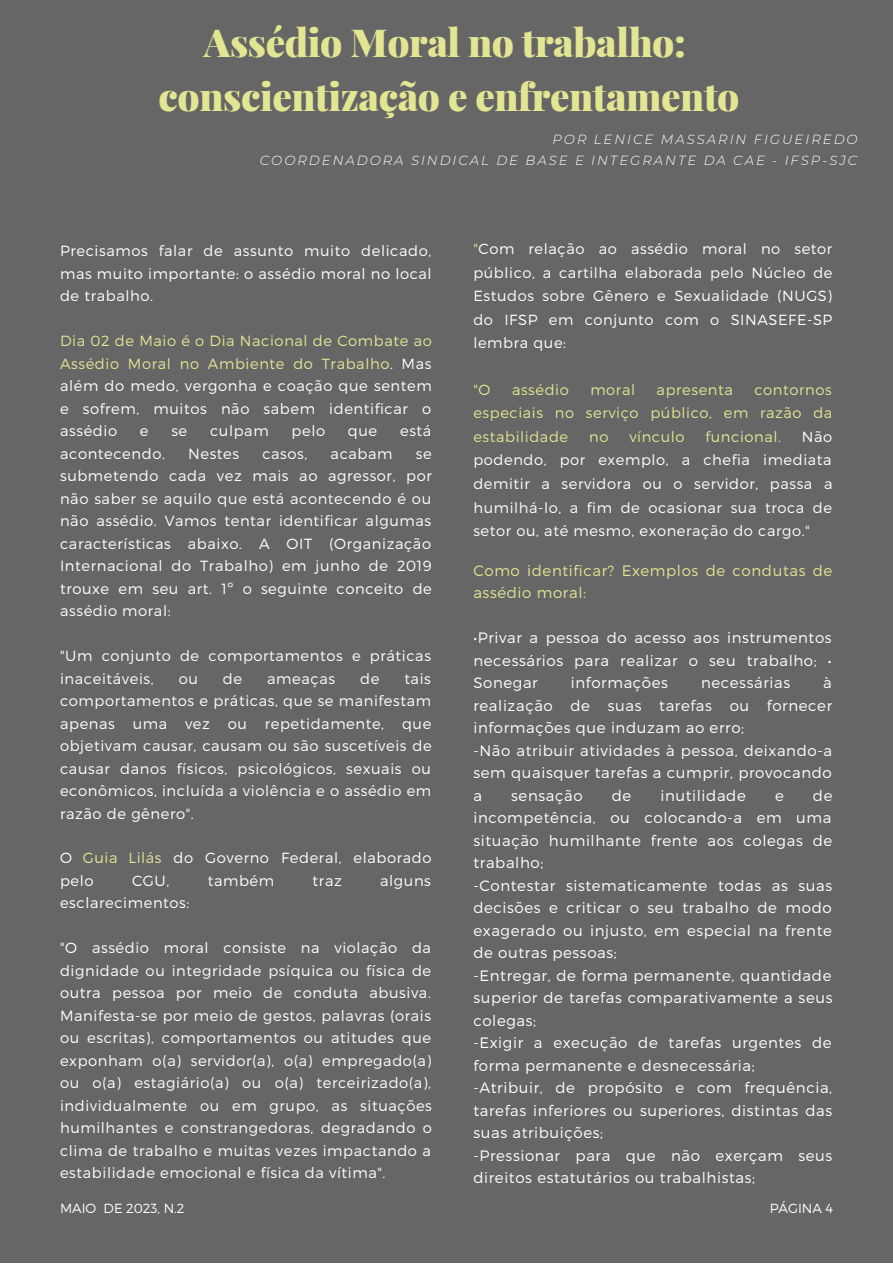
<style>
.page{position:relative;width:893px;height:1264px;background:#fff}
.page>*{position:absolute;margin:0;border:0;box-sizing:border-box;transform-origin:0 0}
.t1{font:900 38.7px/54px "Playfair Display";letter-spacing:-.01em;color:#e2e592;text-align:center}
.t2{font:300 15px/22.5px "Montserrat";letter-spacing:.04em;color:#fff}
.t3{font:300 15px/22.5px "Montserrat";letter-spacing:.04em;color:#e2e592}
.t4{font:300 14.7px/22.5px "Montserrat";letter-spacing:.04em;color:#fff;text-align:justify}
.t5{font:300 14.7px/23.5px "Montserrat";letter-spacing:.04em;color:#e2e592;text-align:justify}
.t6{font:italic 300 13.2px/21px "Montserrat";letter-spacing:.15em;color:#fff;text-align:right}
.t7{font:300 13.2px "Montserrat";color:#fff}
.s1{color:#e2e592}
</style>
<div class="page">
<div style="left:0;top:0;width:892px;height:1262px;background:#666"></div>
<h1 class="t1" style="left:158px;top:13px;width:582px">Assédio Moral no trabalho: conscientização e enfrentamento</h1>
<p class="t6" style="left:260px;top:128px;width:599px">POR LENICE MASSARIN FIGUEIREDO<br>COORDENADORA SINDICAL DE BASE E INTEGRANTE DA CAE - IFSP-SJC</p>
<p class="t4" style="left:60px;top:239px;width:373px">Precisamos falar de assunto muito delicado, mas muito importante: o assédio moral no local de trabalho.</p>
<p class="t4" style="left:60px;top:329px;width:373px"><span class="s1">Dia 02 de Maio é o Dia Nacional de Combate ao Assédio Moral no Ambiente do Trabalho</span>. Mas além do medo, vergonha e coação que sentem e sofrem, muitos não sabem identificar o assédio</p>
<p class="t4" style="left:140px;top:419px;width:10px">e</p>
<p class="t4" style="left:171px;top:419px;width:17px">se</p>
<p class="t4" style="left:210px;top:419px;width:60px">culpam</p>
<p class="t4" style="left:291px;top:419px;width:35px">pelo</p>
<p class="t4" style="left:348px;top:419px;width:31px">que</p>
<p class="t4" style="left:400px;top:419px;width:33px">está</p>
<p class="t4" style="left:60px;top:441px;width:106px">acontecendo.</p>
<p class="t4" style="left:188px;top:441px;width:52px">Nestes</p>
<p class="t4" style="left:262px;top:441px;width:46px">casos,</p>
<p class="t4" style="left:330px;top:441px;width:63px">acabam</p>
<p class="t4" style="left:60px;top:441px;width:373px;text-indent:355px">se submetendo cada vez mais ao agressor, por não saber se aquilo que está acontecendo é ou não assédio. Vamos tentar identificar algumas características abaixo. A OIT (Organização Internacional do Trabalho) em junho de 2019 trouxe em seu art. 1º o seguinte conceito de assédio moral:</p>
<p class="t4" style="left:60px;top:644px;width:372px">"Um conjunto de comportamentos e práticas inaceitáveis,</p>
<p class="t4" style="left:179px;top:666px;width:21px">ou</p>
<p class="t4" style="left:223px;top:666px;width:21px">de</p>
<p class="t4" style="left:267px;top:666px;width:69px">ameaças</p>
<p class="t4" style="left:360px;top:666px;width:21px">de</p>
<p class="t4" style="left:60px;top:666px;width:373px;text-indent:344px">tais comportamentos e práticas, que se manifestam apenas uma vez ou repetidamente, que objetivam causar, causam ou são suscetíveis de causar danos físicos, psicológicos, sexuais ou econômicos, incluída a violência e o assédio em razão de gênero".</p>
<p class="t4" style="left:60px;top:846px;width:373px">O <span class="s1">Guia Lilás</span> do Governo Federal, elaborado pelo</p>
<p class="t4" style="left:132px;top:868px;width:39px">CGU,</p>
<p class="t4" style="left:208px;top:868px;width:68px">também</p>
<p class="t4" style="left:312px;top:868px;width:31px">traz</p>
<p class="t4" style="left:380px;top:868px;width:52px">alguns</p>
<p class="t4" style="left:60px;top:891px;width:131px">esclarecimentos:</p>
<p class="t4" style="left:60px;top:936px;width:373px">"O assédio moral consiste na violação da dignidade ou integridade psíquica ou física de outra pessoa por meio de conduta abusiva.<br>Manifesta-se por meio de gestos, palavras (orais ou escritas), comportamentos ou atitudes que exponham o(a) servidor(a), o(a) empregado(a) ou o(a) estagiário(a) ou o(a) terceirizado(a), individualmente ou em grupo, as situações humilhantes e constrangedoras, degradando o clima de trabalho e muitas vezes impactando a estabilidade emocional e física da vítima".</p>
<p class="t4" style="left:473px;top:236px;width:360px;line-height:23.5px"><span class="s1">"</span>Com relação ao assédio moral no setor público, a cartilha elaborada pelo Núcleo de Estudos sobre Gênero e Sexualidade (NUGS) do IFSP em conjunto com o SINASEFE-SP lembra que:</p>
<p class="t5" style="left:473px;top:377px;width:19px">"O</p>
<p class="t5" style="left:512px;top:377px;width:58px">assédio</p>
<p class="t5" style="left:590px;top:377px;width:46px">moral</p>
<p class="t5" style="left:656px;top:377px;width:78px">apresenta</p>
<p class="t5" style="left:473px;top:377px;width:360px;text-indent:281px">contornos especiais no serviço público, em razão da estabilidade</p>
<p class="t5" style="left:589px;top:424px;width:21px">no</p>
<p class="t5" style="left:629px;top:424px;width:57px">vínculo</p>
<p class="t5" style="left:705px;top:424px;width:77px">funcional.</p>
<p class="t4" style="left:473px;top:424px;width:360px;line-height:23.5px;text-indent:328px">Não podendo, por exemplo, a chefia imediata demitir a servidora ou o servidor, passa a humilhá-lo, a fim de ocasionar sua troca de setor ou, até mesmo, exoneração do cargo."</p>
<p class="t3" style="left:473px;top:558px;width:360px">Como identificar? Exemplos de condutas de assédio moral:</p>
<p class="t2" style="left:473px;top:626px;width:360px;text-align:justify">•Privar a pessoa do acesso aos instrumentos necessários para realizar o seu trabalho; • Sonegar</p>
<p class="t2" style="left:473px;top:671px;width:360px;text-indent:350px">à realização de suas tarefas ou fornecer informações que induzam ao erro;<br>-Não atribuir atividades à pessoa, deixando-a sem quaisquer tarefas a cumprir, provocando a</p>
<p class="t2" style="left:571px;top:671px;width:99px">informações</p>
<p class="t2" style="left:701px;top:671px;width:91px">necessárias</p>
<p class="t2" style="left:511px;top:783px;width:73px">sensação</p>
<p class="t2" style="left:611px;top:783px;width:21px">de</p>
<p class="t2" style="left:660px;top:783px;width:87px">inutilidade</p>
<p class="t2" style="left:775px;top:783px;width:10px">e</p>
<p class="t2" style="left:473px;top:783px;width:360px;text-indent:339px">de incompetência, ou colocando-a em uma situação humilhante frente aos colegas de trabalho;<br>-Contestar sistematicamente todas as suas decisões e criticar o seu trabalho de modo exagerado ou injusto, em especial na frente de outras pessoas;<br>-Entregar, de forma permanente, quantidade superior de tarefas comparativamente a seus colegas;<br>-Exigir a execução de tarefas urgentes de forma permanente e desnecessária;<br>-Atribuir, de propósito e com frequência, tarefas inferiores ou superiores, distintas das suas atribuições;<br>-Pressionar para que não exerçam seus direitos estatutários ou trabalhistas;</p>
<p class="t7" style="left:60px;top:1199px;width:126px">MAIO DE 2023, N.2</p>
<p class="t7" style="left:769px;top:1199px;width:65px">PÁGINA 4</p>
</div>
